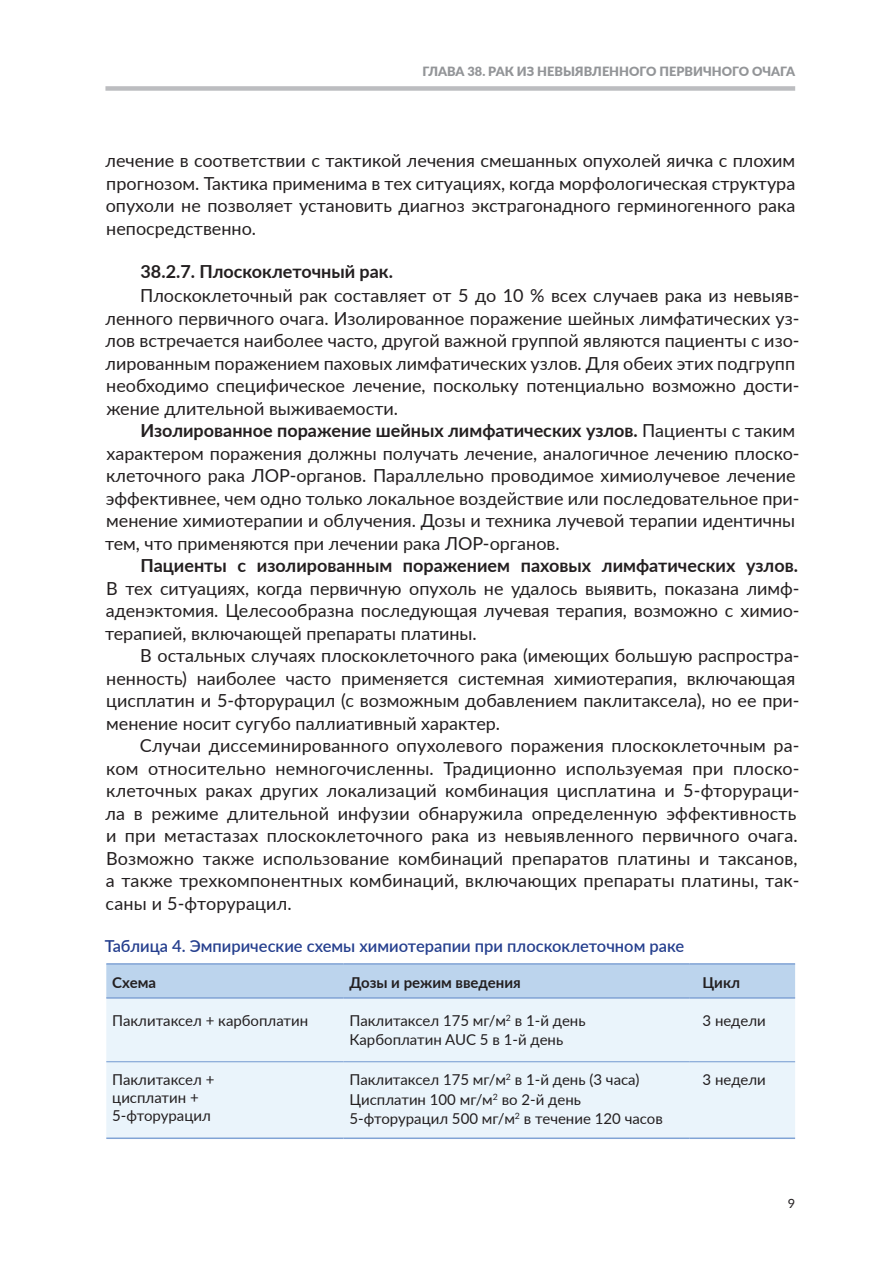
<style>
.page{position:relative;width:893px;height:1263px;background:#fff}
.page>*{position:absolute;margin:0;border:0;box-sizing:border-box;transform-origin:0 0}
.t1{font:18px/22.5px "Lato";color:#231f20}
.t2{font:700 18px "Lato";color:#231f20}
.t3{font:600 16.5px "Lato";color:#253f8e}
.t4{font:15px/19.5px "Lato";color:#231f20}
.t5{font:700 15px "Lato";color:#231f20}
.t6{font:800 12.75px "Lato";color:#939598}
.t7{font:12.75px "Lato";color:#231f20}
.s1{font-weight:700}
</style>
<div class="page">
<div style="left:105px;top:86px;width:690px;height:5px;background:#bcbdc0"></div>
<div style="left:106px;top:965px;width:689px;height:32px;background:#bcd4ed"></div>
<div style="left:106px;top:999px;width:689px;height:138px;background:#eaf4fb"></div>
<hr style="left:106px;top:963px;width:238px;height:2px;background:#80a3d5">
<hr style="left:344px;top:963px;width:346px;height:2px;background:#80a3d5">
<hr style="left:690px;top:963px;width:105px;height:2px;background:#80a3d5">
<hr style="left:106px;top:997px;width:238px;height:2px;background:#80a3d5">
<hr style="left:344px;top:997px;width:346px;height:2px;background:#80a3d5">
<hr style="left:690px;top:997px;width:105px;height:2px;background:#80a3d5">
<hr style="left:106px;top:1061px;width:238px;height:1px;background:#80a3d5">
<hr style="left:344px;top:1061px;width:346px;height:1px;background:#80a3d5">
<hr style="left:106px;top:1137px;width:238px;height:2px;background:#80a3d5">
<hr style="left:344px;top:1137px;width:346px;height:2px;background:#80a3d5">
<hr style="left:690px;top:1061px;width:105px;height:1px;background:#80a3d5">
<hr style="left:690px;top:1137px;width:105px;height:2px;background:#80a3d5">
<p class="t6" style="left:422px;top:62px;width:374px">ГЛАВА 38. РАК ИЗ НЕВЫЯВЛЕННОГО ПЕРВИЧНОГО ОЧАГА</p>
<p class="t1" style="left:105px;top:149px;width:691px;text-align:justify">лечение в соответствии с тактикой лечения смешанных опухолей яичка с плохим прогнозом. Тактика применима в тех ситуациях, когда морфологическая структура опухоли не позволяет установить диагноз экстрагонадного герминогенного рака непосредственно.</p>
<p class="t2" style="left:141px;top:259px;width:254px">38.2.7. Плоскоклеточный рак.</p>
<p class="t1" style="left:105px;top:284px;width:696px;text-indent:35px">Плоскоклеточный рак составляет от 5 до 10 % всех случаев рака из невыяв&shy;ленного первичного очага. Изолированное поражение шейных лимфатических уз&shy;лов встречается наиболее часто, другой важной группой являются пациенты с изо&shy;лированным поражением паховых лимфатических узлов. Для обеих этих подгрупп необходимо специфическое лечение, поскольку потенциально возможно дости&shy;жение длительной выживаемости.</p>
<p class="t1" style="left:105px;top:419px;width:696px;text-indent:35px"><span class="s1">Изолированное поражение шейных лимфатических узлов.</span> Пациенты с таким характером поражения должны получать лечение, аналогичное лечению плоско&shy;клеточного рака ЛОР-органов. Параллельно проводимое химиолучевое лечение эффективнее, чем одно только локальное воздействие или последовательное при&shy;менение химиотерапии и облучения. Дозы и техника лучевой терапии идентичны тем, что применяются при лечении рака ЛОР-органов.</p>
<p class="t2" style="left:140px;top:552px;width:659px">Пациенты с изолированным поражением паховых лимфатических узлов.</p>
<p class="t1" style="left:105px;top:576px;width:696px;text-align:justify">В тех ситуациях, когда первичную опухоль не удалось выявить, показана лимф&shy;аденэктомия. Целесообразна последующая лучевая терапия, возможно с химио&shy;терапией, включающей препараты платины.</p>
<p class="t1" style="left:106px;top:644px;width:695px;text-indent:34px">В остальных случаях плоскоклеточного рака (имеющих большую распростра&shy;ненность) наиболее часто применяется системная химиотерапия, включающая цисплатин и 5-фторурацил (с возможным добавлением паклитаксела), но ее при&shy;менение носит сугубо паллиативный характер.</p>
<p class="t1" style="left:105px;top:734px;width:696px;text-indent:34px">Случаи диссеминированного опухолевого поражения плоскоклеточным ра&shy;ком относительно немногочисленны. Традиционно используемая при плоско&shy;клеточных раках других локализаций комбинация цисплатина и 5-фторураци&shy;ла в режиме длительной инфузии обнаружила определенную эффективность и при метастазах плоскоклеточного рака из невыявленного первичного очага.<br>Возможно также использование комбинаций препаратов платины и таксанов, а также трехкомпонентных комбинаций, включающих препараты платины, так&shy;саны и 5-фторурацил.</p>
<p class="t3" style="left:105px;top:934px;width:581px">Таблица 4. Эмпирические схемы химиотерапии при плоскоклеточном раке</p>
<p class="t5" style="left:112px;top:972px;width:45px">Схема</p>
<p class="t5" style="left:350px;top:972px;width:173px">Дозы и режим введения</p>
<p class="t5" style="left:702px;top:972px;width:39px">Цикл</p>
<p class="t4" style="left:112px;top:1010px;width:197px">Паклитаксел + карбоплатин</p>
<p class="t4" style="left:350px;top:1010px;width:237px">Паклитаксел 175 мг/м<sup>2</sup> в 1-й день<br>Карбоплатин AUC 5 в 1-й день</p>
<p class="t4" style="left:702px;top:1010px;width:65px">3 недели</p>
<p class="t4" style="left:112px;top:1070px;width:104px;line-height:18px">Паклитаксел + цисплатин +<br>5-фторурацил</p>
<p class="t4" style="left:350px;top:1069px;width:315px">Паклитаксел 175 мг/м<sup>2</sup> в 1-й день (3 часа)<br>Цисплатин 100 мг/м<sup>2</sup> во 2-й день<br>5-фторурацил 500 мг/м<sup>2</sup> в течение 120 часов</p>
<p class="t4" style="left:702px;top:1069px;width:65px">3 недели</p>
<p class="t7" style="left:788px;top:1194px;width:9px">9</p>
</div>
